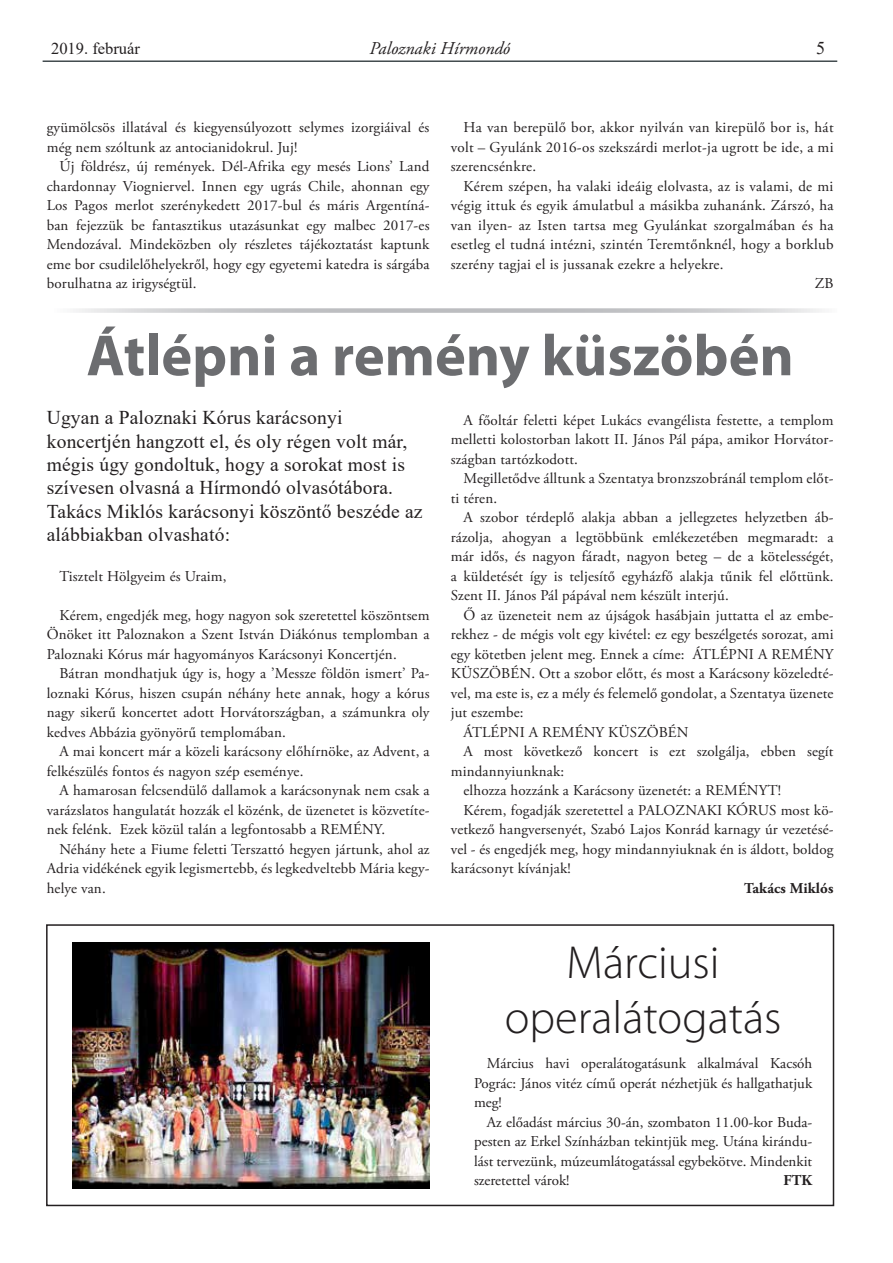
<style>
.page{position:relative;width:893px;height:1263px;background:#fff}
.page>*{position:absolute;margin:0;border:0;box-sizing:border-box;transform-origin:0 0}
.t1{font:700 58.5px "Myriad Pro";color:#6c6d70}
.t2{font:300 46.5px/55.8px "Myriad Pro";color:#231f20;text-align:center}
.t3{font:19.5px/23.4px "Times New Roman";letter-spacing:.01em;color:#231f20}
.t4{font:italic 18px "Adobe Garamond Pro";color:#231f20}
.t5{font:18px "Times New Roman";color:#231f20}
.t6{font:16.5px "Times New Roman";color:#231f20}
.t7{font:15px/19.5px "Adobe Garamond Pro";letter-spacing:.01em;color:#231f20;text-align:justify}
.t8{font:700 15px "Adobe Garamond Pro";letter-spacing:.01em;color:#231f20}
</style>
<div class="page">
<hr style="left:43px;top:60px;width:794px;height:2px;background:#424b4e">
<div style="left:46px;top:924px;width:788px;height:282px;border:2px solid #231f20"></div>
<img style="left:72px;top:943px;width:357px;height:245px">
<svg style="left:73px;top:308px;width:749px;height:5px;background:#cecfd1"></svg>
<p class="t6" style="left:51px;top:37px;width:90px">2019. február</p>
<p class="t4" style="left:370px;top:37px;width:142px">Paloznaki Hírmondó</p>
<p class="t5" style="left:816px;top:35px;width:10px">5</p>
<p class="t7" style="left:451px;top:118px;width:384px;text-indent:13px">Ha van berepülő bor, akkor nyilván van kirepülő bor is, hát volt – Gyulánk 2016-os szekszárdi merlot-ja ugrott be ide, a mi szerencsénkre.</p>
<p class="t7" style="left:464px;top:177px;width:371px">Kérem szépen, ha valaki ideáig elolvasta, az is valami, de mi</p>
<p class="t7" style="left:451px;top:196px;width:384px">végig ittuk és egyik ámulatbul a másikba zuhanánk. Zárszó, ha</p>
<p class="t7" style="left:451px;top:216px;width:384px">van ilyen- az Isten tartsa meg Gyulánkat szorgalmában és ha</p>
<p class="t7" style="left:451px;top:235px;width:384px">esetleg el tudná intézni, szintén Teremtőnknél, hogy a borklub</p>
<p class="t7" style="left:451px;top:255px;width:274px">szerény tagjai el is jussanak ezekre a helyekre.</p>
<p class="t7" style="left:815px;top:274px;width:20px">ZB</p>
<h1 class="t1" style="left:87px;top:317px;width:709px">Átlépni a remény küszöbén</h1>
<p class="t3" style="left:47px;top:405px;width:377px">Ugyan a Paloznaki Kórus karácsonyi koncertjén hangzott el, és oly régen volt már, mégis úgy gondoltuk, hogy a sorokat most is szívesen olvasná a Hírmondó olvasótábora.<br>Takács Miklós karácsonyi köszöntő beszéde az alábbiakban olvasható:</p>
<p class="t7" style="left:60px;top:567px;width:169px">Tisztelt Hölgyeim és Uraim,</p>
<p class="t7" style="left:47px;top:606px;width:384px;text-indent:13px">Kérem, engedjék meg, hogy nagyon sok szeretettel köszöntsem Önöket itt Paloznakon a Szent István Diákónus templomban a Paloznaki Kórus már hagyományos Karácsonyi Koncertjén.</p>
<p class="t7" style="left:47px;top:664px;width:384px;text-indent:13px">Bátran mondhatjuk úgy is, hogy a ’Messze földön ismert’ Pa&shy;loznaki Kórus, hiszen csupán néhány hete annak, hogy a kórus nagy sikerű koncertet adott Horvátországban, a számunkra oly kedves Abbázia gyönyörű templomában.</p>
<p class="t7" style="left:47px;top:742px;width:384px;text-indent:13px">A mai koncert már a közeli karácsony előhírnöke, az Advent, a felkészülés fontos és nagyon szép eseménye.</p>
<p class="t7" style="left:47px;top:781px;width:384px;text-indent:13px">A hamarosan felcsendülő dallamok a karácsonynak nem csak a varázslatos hangulatát hozzák el közénk, de üzenetet is közvetíte&shy;nek felénk. Ezek közül talán a legfontosabb a REMÉNY.</p>
<p class="t7" style="left:47px;top:840px;width:384px;text-indent:13px">Néhány hete a Fiume feletti Terszattó hegyen jártunk, ahol az Adria vidékének egyik legismertebb, és legkedveltebb Mária kegy&shy;helye van.</p>
<p class="t7" style="left:47px;top:118px;width:384px">gyümölcsös illatával és kiegyensúlyozott selymes izorgiáival és még nem szóltunk az antocianidokrul. Juj!</p>
<p class="t7" style="left:47px;top:157px;width:384px;text-indent:13px">Új földrész, új remények. Dél-Afrika egy mesés Lions’ Land chardonnay Viogniervel. Innen egy ugrás Chile, ahonnan egy Los Pagos merlot szerénykedett 2017-bul és máris Argentíná&shy;ban fejezzük be fantasztikus utazásunkat egy malbec 2017-es Mendozával. Mindeközben oly részletes tájékoztatást kaptunk eme bor csudilelőhelyekről, hogy egy egyetemi katedra is sárgába borulhatna az irigységtül.</p>
<p class="t7" style="left:451px;top:411px;width:384px;text-indent:13px">A főoltár feletti képet Lukács evangélista festette, a templom melletti kolostorban lakott II. János Pál pápa, amikor Horvátor&shy;szágban tartózkodott.</p>
<p class="t7" style="left:451px;top:469px;width:384px;text-indent:13px">Megilletődve álltunk a Szentatya bronzszobránál templom előt&shy;ti téren.</p>
<p class="t7" style="left:451px;top:508px;width:384px;text-indent:13px">A szobor térdeplő alakja abban a jellegzetes helyzetben áb&shy;rázolja, ahogyan a legtöbbünk emlékezetében megmaradt: a már idős, és nagyon fáradt, nagyon beteg – de a kötelességét, a küldetését így is teljesítő egyházfő alakja tűnik fel előttünk.<br>Szent II. János Pál pápával nem készült interjú.</p>
<p class="t7" style="left:464px;top:606px;width:372px">Ő az üzeneteit nem az újságok hasábjain juttatta el az embe-</p>
<p class="t7" style="left:451px;top:625px;width:384px">rekhez - de mégis volt egy kivétel: ez egy beszélgetés sorozat, ami</p>
<p class="t7" style="left:451px;top:645px;width:384px">egy kötetben jelent meg. Ennek a címe: ÁTLÉPNI A REMÉNY</p>
<p class="t7" style="left:451px;top:664px;width:384px">KÜSZÖBÉN. Ott a szobor előtt, és most a Karácsony közeledté-</p>
<p class="t7" style="left:451px;top:684px;width:384px">vel, ma este is, ez a mély és felemelő gondolat, a Szentatya üzenete</p>
<p class="t7" style="left:451px;top:703px;width:74px">jut eszembe:</p>
<p class="t7" style="left:464px;top:723px;width:227px">ÁTLÉPNI A REMÉNY KÜSZÖBÉN</p>
<p class="t7" style="left:464px;top:742px;width:371px">A most következő koncert is ezt szolgálja, ebben segít</p>
<p class="t7" style="left:451px;top:762px;width:115px">mindannyiunknak:</p>
<p class="t7" style="left:464px;top:781px;width:319px">elhozza hozzánk a Karácsony üzenetét: a REMÉNYT!</p>
<p class="t7" style="left:464px;top:801px;width:371px">Kérem, fogadják szeretettel a PALOZNAKI KÓRUS most kö-</p>
<p class="t7" style="left:451px;top:820px;width:384px">vetkező hangversenyét, Szabó Lajos Konrád karnagy úr vezetésé-</p>
<p class="t7" style="left:451px;top:840px;width:384px">vel - és engedjék meg, hogy mindannyiuknak én is áldott, boldog</p>
<p class="t7" style="left:451px;top:859px;width:121px">karácsonyt kívánjak!</p>
<p class="t8" style="left:744px;top:879px;width:91px">Takács Miklós</p>
<h2 class="t2" style="left:505px;top:934px;width:278px">Márciusi operalátogatás</h2>
<p class="t7" style="left:474px;top:1054px;width:340px;text-indent:13px">Március havi operalátogatásunk alkalmával Kacsóh Pográc: János vitéz című operát nézhetjük és hallgathatjuk meg!</p>
<p class="t7" style="left:474px;top:1113px;width:340px;text-indent:13px">Az előadást március 30-án, szombaton 11.00-kor Buda&shy;pesten az Erkel Színházban tekintjük meg. Utána kirándu&shy;lást tervezünk, múzeumlátogatással egybekötve. Mindenkit szeretettel várok!</p>
<p class="t8" style="left:784px;top:1172px;width:30px">FTK</p>
</div>
